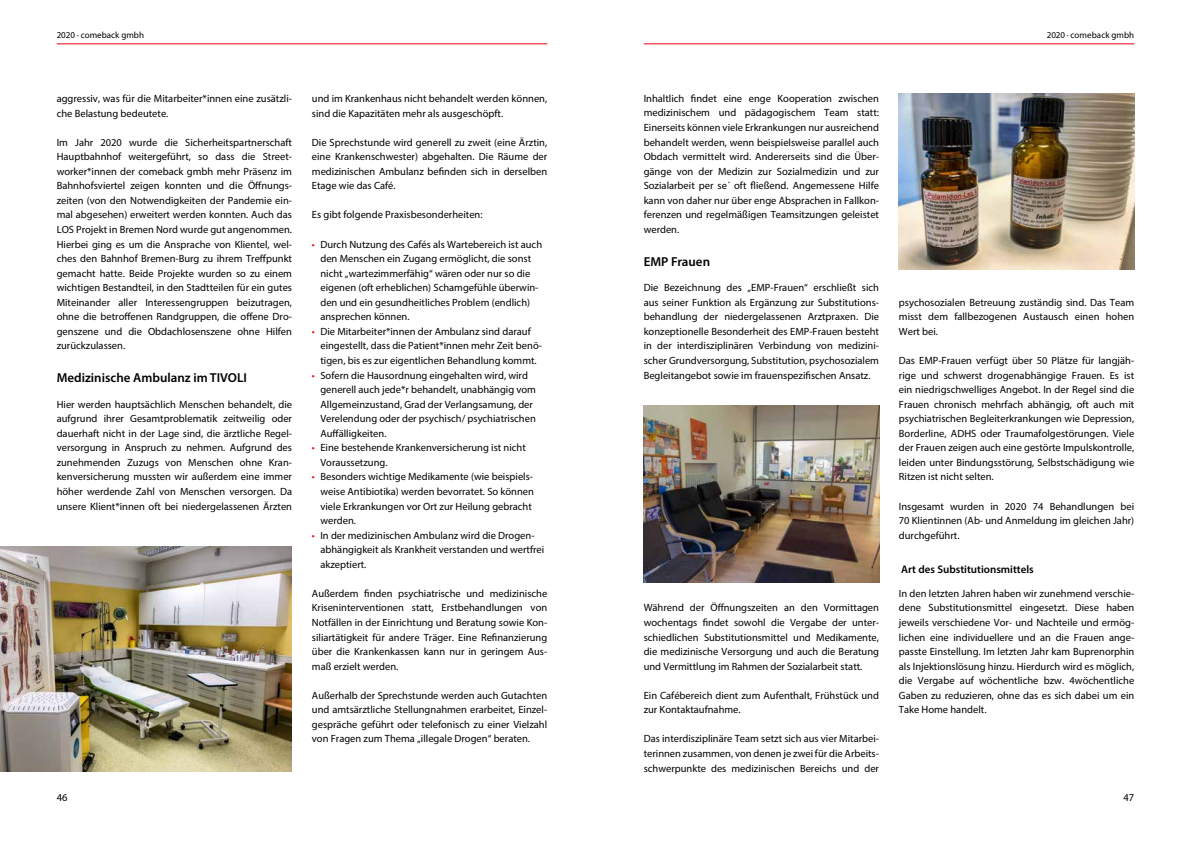
<style>
.page{position:relative;width:1191px;height:842px;background:#fff}
.page>*{position:absolute;margin:0;border:0;box-sizing:border-box;transform-origin:0 0}
.t1{font:600 13px "Myriad Pro";color:#000}
.t2{font:600 11px "Myriad Pro";color:#000}
.t3{font:10.5px/14.6px "Myriad Pro";color:#000;text-align:justify}
.t4{font:9px "Myriad Pro";color:#000}
.s1{color:#e7000e}
</style>
<div class="page">
<hr style="left:57px;top:44px;width:490px;height:1px;background:#e7000e">
<hr style="left:643px;top:44px;width:491px;height:1px;background:#e7000e">
<img style="left:0;top:546px;width:292px;height:225px">
<img style="left:643px;top:406px;width:236px;height:176px">
<img style="left:899px;top:93px;width:235px;height:177px">
<p class="t4" style="left:57px;top:29px;width:89px">2020 · comeback gmbh</p>
<p class="t4" style="left:1046px;top:29px;width:89px">2020 · comeback gmbh</p>
<p class="t3" style="left:57px;top:91px;width:237px">aggressiv, was für die Mitarbeiter*innen eine zusätzli&shy;che Belastung bedeutete.</p>
<p class="t3" style="left:57px;top:135px;width:237px">Im Jahr 2020 wurde die Sicherheitspartnerschaft Hauptbahnhof weitergeführt, so dass die Street&shy;worker*innen der comeback gmbh mehr Präsenz im Bahnhofsviertel zeigen konnten und die Öffnungs&shy;zeiten (von den Notwendigkeiten der Pandemie ein&shy;mal abgesehen) erweitert werden konnten. Auch das LOS Projekt in Bremen Nord wurde gut angenommen.<br>Hierbei ging es um die Ansprache von Klientel, wel&shy;ches den Bahnhof Bremen-Burg zu ihrem Treffpunkt gemacht hatte. Beide Projekte wurden so zu einem wichtigen Bestandteil, in den Stadtteilen für ein gutes Miteinander aller Interessengruppen beizutragen, ohne die betroffenen Randgruppen, die offene Dro&shy;genszene und die Obdachlosenszene ohne Hilfen zurückzulassen.</p>
<p class="t1" style="left:57px;top:369px;width:192px">Medizinische Ambulanz im TIVOLI</p>
<p class="t3" style="left:57px;top:397px;width:237px">Hier werden hauptsächlich Menschen behandelt, die aufgrund ihrer Gesamtproblematik zeitweilig oder dauerhaft nicht in der Lage sind, die ärztliche Regel&shy;versorgung in Anspruch zu nehmen. Aufgrund des zunehmenden Zuzugs von Menschen ohne Kran&shy;kenversicherung mussten wir außerdem eine immer höher werdende Zahl von Menschen versorgen. Da unsere Klient*innen oft bei niedergelassenen Ärzten</p>
<p class="t3" style="left:312px;top:91px;width:237px">und im Krankenhaus nicht behandelt werden können, sind die Kapazitäten mehr als ausgeschöpft.</p>
<p class="t3" style="left:312px;top:135px;width:237px">Die Sprechstunde wird generell zu zweit (eine Ärztin, eine Krankenschwester) abgehalten. Die Räume der medizinischen Ambulanz befinden sich in derselben Etage wie das Café.</p>
<p class="t3" style="left:312px;top:207px;width:172px">Es gibt folgende Praxisbesonderheiten:</p>
<p class="t3" style="left:320px;top:237px;width:223px;text-align:left;text-indent:-9px"><span class="s1">•</span> Durch Nutzung des Cafés als Wartebereich ist auch den Menschen ein Zugang ermöglicht, die sonst nicht „wartezimmerfähig“ wären oder nur so die eigenen (oft erheblichen) Schamgefühle überwin&shy;den und ein gesundheitliches Problem (endlich) ansprechen können.</p>
<p class="t3" style="left:320px;top:324px;width:223px;text-align:left;text-indent:-9px"><span class="s1">•</span> Die Mitarbeiter*innen der Ambulanz sind darauf eingestellt, dass die Patient*innen mehr Zeit benö&shy;tigen, bis es zur eigentlichen Behandlung kommt.</p>
<p class="t3" style="left:320px;top:367px;width:217px;text-align:left;text-indent:-9px"><span class="s1">•</span> Sofern die Hausordnung eingehalten wird, wird generell auch jede*r behandelt, unabhängig vom Allgemeinzustand, Grad der Verlangsamung, der Verelendung oder der psychisch/ psychiatrischen Auffälligkeiten.</p>
<p class="t3" style="left:320px;top:440px;width:207px;text-indent:-9px"><span class="s1">•</span> Eine bestehende Krankenversicherung ist nicht<br>Voraussetzung.</p>
<p class="t3" style="left:320px;top:469px;width:215px;text-align:left;text-indent:-9px"><span class="s1">•</span> Besonders wichtige Medikamente (wie beispiels&shy;weise Antibiotika) werden bevorratet. So können viele Erkrankungen vor Ort zur Heilung gebracht werden.</p>
<p class="t3" style="left:320px;top:528px;width:225px;text-align:left;text-indent:-9px"><span class="s1">•</span> In der medizinischen Ambulanz wird die Drogen&shy;abhängigkeit als Krankheit verstanden und wertfrei akzeptiert.</p>
<p class="t3" style="left:312px;top:586px;width:237px">Außerdem finden psychiatrische und medizinische Kriseninterventionen statt, Erstbehandlungen von Notfällen in der Einrichtung und Beratung sowie Kon&shy;siliartätigkeit für andere Träger. Eine Refinanzierung über die Krankenkassen kann nur in geringem Aus&shy;maß erzielt werden.</p>
<p class="t3" style="left:312px;top:688px;width:237px">Außerhalb der Sprechstunde werden auch Gutachten und amtsärztliche Stellungnahmen erarbeitet, Einzel&shy;gespräche geführt oder telefonisch zu einer Vielzahl von Fragen zum Thema „illegale Drogen“ beraten.</p>
<p class="t3" style="left:643px;top:91px;width:237px">Inhaltlich findet eine enge Kooperation zwischen medizinischem und pädagogischem Team statt:<br>Einerseits können viele Erkrankungen nur ausreichend behandelt werden, wenn beispielsweise parallel auch Obdach vermittelt wird. Andererseits sind die Über&shy;gänge von der Medizin zur Sozialmedizin und zur Sozialarbeit per se´ oft fließend. Angemessene Hilfe kann von daher nur über enge Absprachen in Fallkon&shy;ferenzen und regelmäßigen Teamsitzungen geleistet werden.</p>
<p class="t1" style="left:643px;top:253px;width:68px">EMP Frauen</p>
<p class="t3" style="left:643px;top:280px;width:237px">Die Bezeichnung des „EMP-Frauen“ erschließt sich aus seiner Funktion als Ergänzung zur Substitutions&shy;behandlung der niedergelassenen Arztpraxen. Die konzeptionelle Besonderheit des EMP-Frauen besteht in der interdisziplinären Verbindung von medizini&shy;scher Grundversorgung, Substitution, psychosozialem Begleitangebot sowie im frauenspezifischen Ansatz.</p>
<p class="t3" style="left:643px;top:600px;width:237px">Während der Öffnungszeiten an den Vormittagen wochentags findet sowohl die Vergabe der unter&shy;schiedlichen Substitutionsmittel und Medikamente, die medizinische Versorgung und auch die Beratung und Vermittlung im Rahmen der Sozialarbeit statt.</p>
<p class="t3" style="left:643px;top:688px;width:237px">Ein Cafébereich dient zum Aufenthalt, Frühstück und zur Kontaktaufnahme.</p>
<p class="t3" style="left:643px;top:731px;width:237px">Das interdisziplinäre Team setzt sich aus vier Mitarbei&shy;terinnen zusammen, von denen je zwei für die Arbeits&shy;schwerpunkte des medizinischen Bereichs und der</p>
<p class="t3" style="left:899px;top:295px;width:237px">psychosozialen Betreuung zuständig sind. Das Team misst dem fallbezogenen Austausch einen hohen Wert bei.</p>
<p class="t3" style="left:899px;top:353px;width:237px">Das EMP-Frauen verfügt über 50 Plätze für langjäh&shy;rige und schwerst drogenabhängige Frauen. Es ist ein niedrigschwelliges Angebot. In der Regel sind die Frauen chronisch mehrfach abhängig, oft auch mit psychiatrischen Begleiterkrankungen wie Depression, Borderline, ADHS oder Traumafolgestörungen. Viele der Frauen zeigen auch eine gestörte Impulskontrolle, leiden unter Bindungsstörung, Selbstschädigung wie Ritzen ist nicht selten.</p>
<p class="t3" style="left:899px;top:498px;width:237px">Insgesamt wurden in 2020 74 Behandlungen bei 70 Klientinnen (Ab- und Anmeldung im gleichen Jahr) durchgeführt.</p>
<p class="t2" style="left:901px;top:563px;width:134px">Art des Substitutionsmittels</p>
<p class="t3" style="left:899px;top:586px;width:237px">In den letzten Jahren haben wir zunehmend verschie&shy;dene Substitutionsmittel eingesetzt. Diese haben jeweils verschiedene Vor- und Nachteile und ermög&shy;lichen eine individuellere und an die Frauen ange&shy;passte Einstellung. Im letzten Jahr kam Buprenorphin als Injektionslösung hinzu. Hierdurch wird es möglich, die Vergabe auf wöchentliche bzw. 4wöchentliche Gaben zu reduzieren, ohne das es sich dabei um ein Take Home handelt.</p>
<p class="t3" style="left:57px;top:790px;width:12px">46</p>
<p class="t3" style="left:1123px;top:790px;width:12px">47</p>
</div>
